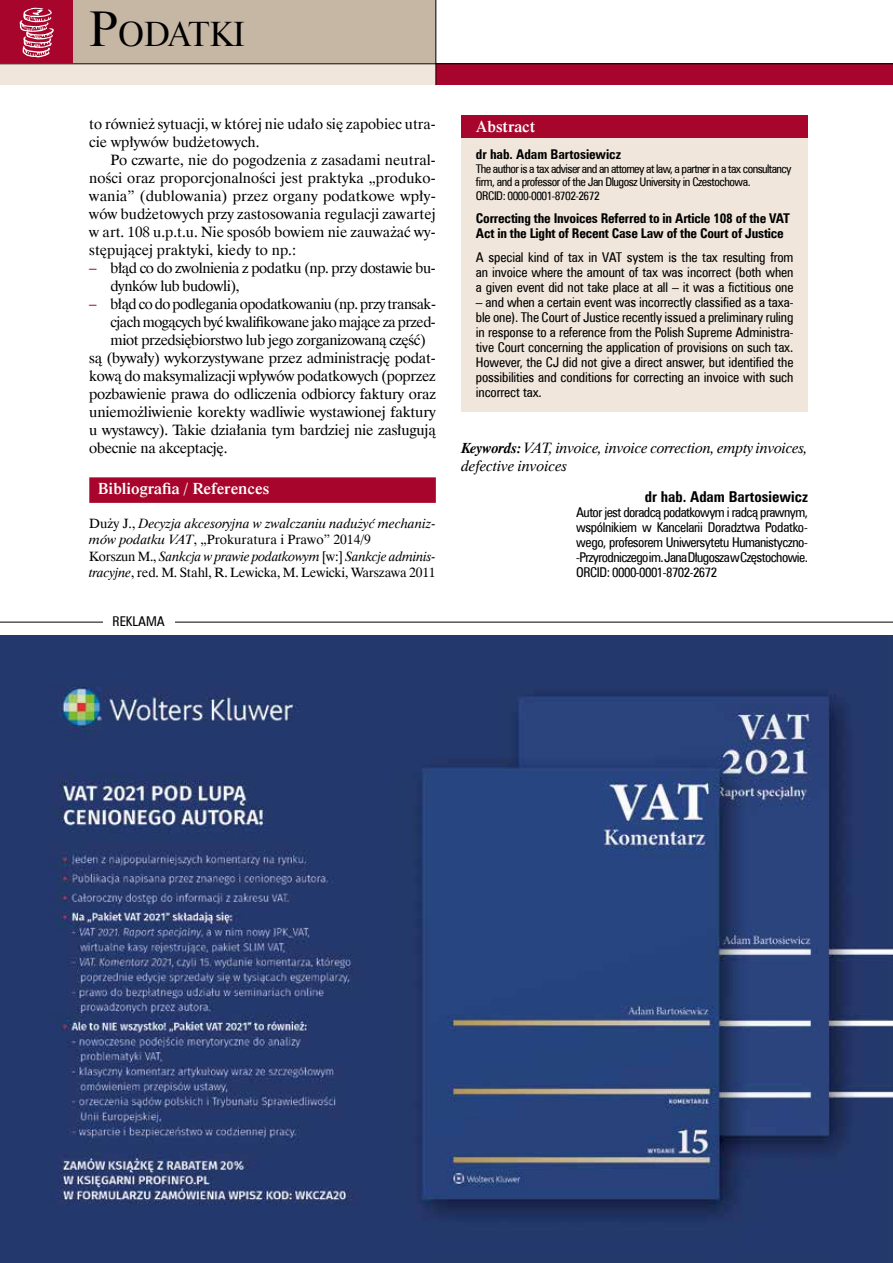
<style>
.page{position:relative;width:893px;height:1263px;background:#fff}
.page>*{position:absolute;margin:0;border:0;box-sizing:border-box;transform-origin:0 0}
.t1{font:32.85px "Dutch 801 Hd EU";color:#000}
.t2{font:16.5px "Dutch 801 Se Bd EU";color:#fff}
.t3{font:15px/18px "Dutch 801 EU Normal";letter-spacing:-.02em;color:#000;text-align:justify}
.t4{font:15px/18px "Dutch 801 EU Normal";color:#000}
.t5{font:15px/18px "Dutch 801 EU Italic";letter-spacing:-.005em;color:#000}
.t6{font:700 15px "Zurich Cn EU";color:#000}
.t7{font:13.5px/15px "Zurich Cn EU";letter-spacing:-.01em;color:#000;text-align:justify}
.t8{font:700 13.5px/15px "Zurich Cn EU";letter-spacing:-.015em;color:#000}
.t9{font:13.5px "Dutch 801 EU Italic";color:#000}
.t10{font:13.5px "Dutch 801 EU Normal";letter-spacing:-.01em;color:#000}
.t11{font:12px/13.5px "Zurich Cn EU";letter-spacing:-.045em;color:#000}
.s1{font-size:47.1px}
.s2{font-family:"Zurich Cn EU";color:#a8052c}
.s3{font-family:"Dutch 801 EU Normal"}
.s4{font-family:"Dutch 801 EU Italic"}
.s5{font-family:"Dutch 801 EU Bold";font-style:italic}
</style>
<div class="page">
<div style="left:72px;top:0;width:363px;height:64px;background:#c6b7a4"></div>
<div style="left:436px;top:64px;width:457px;height:21px;background:#a8052c"></div>
<div style="left:0;top:0;width:72px;height:64px;background:#a8052c"></div>
<svg style="left:20px;top:8px;width:34px;height:49px"></svg>
<div style="left:0;top:64px;width:436px;height:21px;background:#f0e6db"></div>
<hr style="left:0;top:63px;width:893px;height:1px;background:#000">
<hr style="left:435px;top:0;width:1px;height:85px;background:#000">
<div style="left:89px;top:477px;width:347px;height:26px;background:#a8052c"></div>
<div style="left:461px;top:115px;width:347px;height:23px;background:#a8052c"></div>
<div style="left:461px;top:138px;width:347px;height:273px;background:#f0e6db"></div>
<hr style="left:0;top:622px;width:893px;height:1px;background:#000">
<div style="left:103px;top:617px;width:71px;height:11px;background:#fff"></div>
<img style="left:0;top:636px;width:893px;height:627px">
<h1 class="t1" style="left:89px;top:15px;width:157px"><span class="s1">P</span>odatki</h1>
<p class="t4" style="left:89px;top:115px;width:348px">to również sytuacji, w której nie udało się zapobiec utra&shy;cie wpływów budżetowych.</p>
<p class="t3" style="left:89px;top:151px;width:348px;text-indent:21px">Po czwarte, nie do pogodzenia z zasadami neutral&shy;ności oraz proporcjonalności jest praktyka „produko&shy;wania” (dublowania) przez organy podatkowe wpły&shy;wów budżetowych przy zastosowania regulacji zawartej w art. 108 u.p.t.u. Nie sposób bowiem nie zauważać wy&shy;stępującej praktyki, kiedy to np.:</p>
<p class="t3" style="left:111px;top:259px;width:327px;text-indent:-21px"><span class="s2">–</span> błąd co do zwolnienia z podatku (np. przy dostawie bu&shy;dynków lub budowli),</p>
<p class="t3" style="left:89px;top:295px;width:348px"><span class="s2">–</span> błąd co do podlegania opodatkowaniu (np. przy transak-</p>
<p class="t3" style="left:111px;top:313px;width:327px">cjach mogących być kwalifikowane jako mające za przed-</p>
<p class="t3" style="left:111px;top:331px;width:317px">miot przedsiębiorstwo lub jego zorganizowaną część)</p>
<p class="t3" style="left:89px;top:349px;width:348px">są (bywały) wykorzystywane przez administrację podat-</p>
<p class="t3" style="left:89px;top:367px;width:348px">kową do maksymalizacji wpływów podatkowych (poprzez</p>
<p class="t3" style="left:89px;top:385px;width:348px">pozbawienie prawa do odliczenia odbiorcy faktury oraz</p>
<p class="t3" style="left:89px;top:403px;width:348px">uniemożliwienie korekty wadliwie wystawionej faktury</p>
<p class="t3" style="left:89px;top:421px;width:348px">u wystawcy). Takie działania tym bardziej nie zasługują</p>
<p class="t3" style="left:89px;top:439px;width:140px">obecnie na akceptację.</p>
<p class="t2" style="left:98px;top:478px;width:173px">Bibliografia / References</p>
<p class="t9" style="left:89px;top:515px;width:348px"><span class="s3">Duży J.,</span> Decyzja akcesoryjna w zwalczaniu nadużyć mechaniz-</p>
<p class="t10" style="left:89px;top:531px;width:283px"><span class="s4">mów podatku VAT</span>, „Prokuratura i Prawo” 2014/9</p>
<p class="t9" style="left:89px;top:548px;width:348px"><span class="s3">Korszun M.,</span> Sankcja w prawie podatkowym <span class="s3">[w:]</span> Sankcje adminis-</p>
<p class="t10" style="left:89px;top:564px;width:348px"><span class="s4">tracyjne</span>, red. M. Stahl, R. Lewicka, M. Lewicki, Warszawa 2011</p>
<p class="t7" style="left:112px;top:614px;width:54px">REKLAMA</p>
<p class="t2" style="left:476px;top:116px;width:61px">Abstract</p>
<p class="t8" style="left:476px;top:147px;width:147px">dr hab. Adam Bartosiewicz</p>
<p class="t11" style="left:476px;top:162px;width:317px">The author is a tax adviser and an attorney at law, a partner in a tax consultancy firm, and a professor of the Jan Dlugosz University in Czestochowa.<br>ORCID: 0000-0001-8702-2672</p>
<p class="t8" style="left:476px;top:211px;width:316px">Correcting the Invoices Referred to in Article 108 of the VAT<br>Act in the Light of Recent Case Law of the Court of Justice</p>
<p class="t7" style="left:476px;top:249px;width:319px">A special kind of tax in VAT system is the tax resulting from an invoice where the amount of tax was incorrect (both when a given event did not take place at all – it was a fictitious one</p>
<p class="t7" style="left:476px;top:294px;width:319px">– and when a certain event was incorrectly classified as a taxa&shy;ble one). The Court of Justice recently issued a preliminary ruling in response to a reference from the Polish Supreme Administra&shy;tive Court concerning the application of provisions on such tax.<br>However, the CJ did not give a direct answer, but identified the possibilities and conditions for correcting an invoice with such incorrect tax.</p>
<p class="t5" style="left:461px;top:439px;width:348px"><span class="s5">Keywords:</span> VAT, invoice, invoice correction, empty invoices, defective invoices</p>
<p class="t6" style="left:645px;top:487px;width:165px">dr hab. Adam Bartosiewicz</p>
<p class="t7" style="left:576px;top:505px;width:233px">Autor jest doradcą podatkowym i radcą prawnym, wspólnikiem w Kancelarii Doradztwa Podatko&shy;wego, profesorem Uniwersytetu Humanistyczno--Przyrodniczego im. Jana Długosza w Częstochowie.<br>ORCID: 0000-0001-8702-2672</p>
</div>
